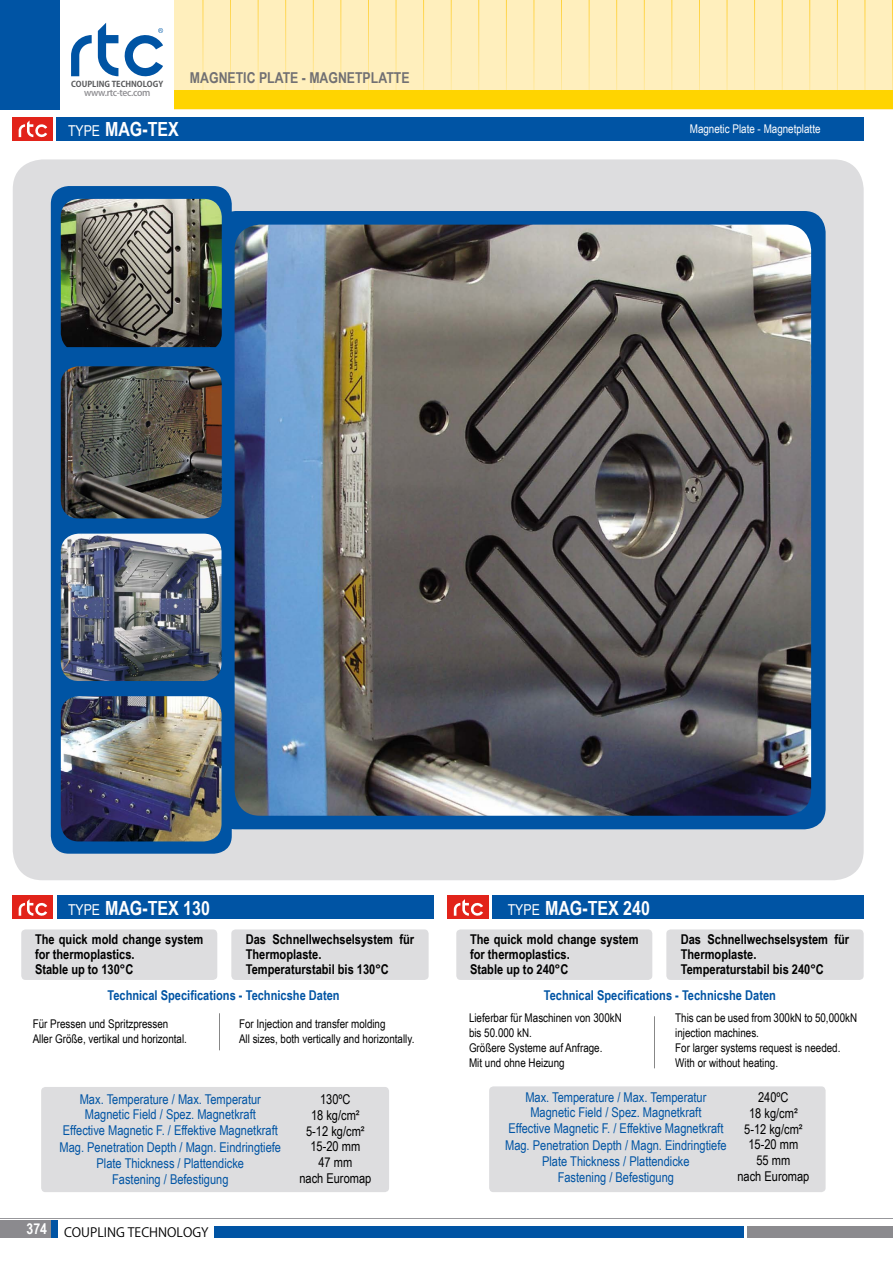
<style>
.page{position:relative;width:893px;height:1263px;background:#fff}
.page>*{position:absolute;margin:0;border:0;box-sizing:border-box;transform-origin:0 0}
.t1{font:700 19.5px "Arial Narrow";color:#fff}
.t2{font:700 15px "Arial Narrow";color:#717073}
.t3{font:700 15px "Arial Narrow";color:#fff}
.t4{font:13.5px/15.9px "Arial Narrow";color:#0054a4;text-align:center}
.t5{font:700 13.5px/15px "Arial Narrow";color:#000}
.t6{font:13.5px/15.8px "Arial Narrow";color:#000;text-align:center}
.t7{font:700 13.5px "Arial Narrow";color:#0054a4}
.t8{font:12.75px "Koz Go Pr 6 N";color:#000}
.t9{font:12px/15px "Arial Narrow";color:#000}
.t10{font:12px "Arial Narrow";color:#fff}
.t11{font:500 9.15px "Koz Go Pr 6 N";letter-spacing:-.04em;color:#8b8a8e}
.t12{font:700 8.1px "Koz Go Pr 6 N";color:#58595b}
.s1{font-weight:400;font-size:15px}
</style>
<div class="page">
<div style="left:41px;top:1087px;width:348px;height:105px;background:#dddddf;border-radius:4px"></div>
<div style="left:21px;top:929px;width:196px;height:51px;background:#dddddf;border-radius:4px"></div>
<div style="left:456px;top:929px;width:196px;height:51px;background:#dddddf;border-radius:4px"></div>
<div style="left:231px;top:929px;width:198px;height:51px;background:#dddddf;border-radius:4px"></div>
<div style="left:666px;top:929px;width:198px;height:51px;background:#dddddf;border-radius:4px"></div>
<div style="left:0;top:1220px;width:50px;height:17px;background:#8b8a8e"></div>
<div style="left:747px;top:1226px;width:146px;height:11px;background:#8b8a8e"></div>
<div style="left:214px;top:1226px;width:530px;height:11px;background:#0054a4"></div>
<div style="left:51px;top:1220px;width:7px;height:17px;background:#0054a4"></div>
<hr style="left:0;top:1218px;width:893px;height:1px;background:#97979b">
<div style="left:56px;top:117px;width:808px;height:23px;background:#0054a4"></div>
<div style="left:13px;top:117px;width:40px;height:23px;background:#e2231a"></div>
<svg style="left:19px;top:120px;width:28px;height:18px"></svg>
<div style="left:57px;top:896px;width:377px;height:23px;background:#0054a4"></div>
<div style="left:13px;top:896px;width:40px;height:23px;background:#e2231a"></div>
<svg style="left:19px;top:899px;width:28px;height:17px"></svg>
<div style="left:492px;top:896px;width:372px;height:23px;background:#0054a4"></div>
<div style="left:448px;top:896px;width:41px;height:23px;background:#e2231a"></div>
<svg style="left:454px;top:899px;width:29px;height:17px"></svg>
<div style="left:13px;top:159px;width:851px;height:721px;background:#dddddf;border-radius:30px"></div>
<hr style="left:219px;top:1013px;width:1px;height:37px;background:#000">
<hr style="left:654px;top:1016px;width:1px;height:52px;background:#000">
<div style="left:489px;top:1086px;width:337px;height:106px;background:#dddddf;border-radius:4px"></div>
<div style="left:51px;top:186px;width:181px;height:668px;background:#0054a4;border-radius:18px"></div>
<div style="left:215px;top:211px;width:611px;height:618px;background:#0054a4;border-radius:21px"></div>
<img style="left:235px;top:225px;width:576px;height:591px">
<img style="left:61px;top:199px;width:161px;height:148px">
<img style="left:61px;top:366px;width:161px;height:152px">
<img style="left:61px;top:534px;width:161px;height:147px">
<img style="left:61px;top:696px;width:161px;height:145px">
<div style="left:175px;top:0;width:718px;height:109px;background:#ffefbd"></div>
<svg style="left:202px;top:0;width:691px;height:91px"></svg>
<div style="left:175px;top:91px;width:718px;height:18px;background:#ffd400"></div>
<div style="left:0;top:0;width:60px;height:109px;background:#0054a4"></div>
<svg style="left:71px;top:35px;width:21px;height:41px"></svg>
<svg style="left:98px;top:23px;width:65px;height:54px"></svg>
<p class="t12" style="left:71px;top:79px;width:94px">COUPLING TECHNOLOGY</p>
<p class="t11" style="left:84px;top:88px;width:68px">www.rtc-tec.com</p>
<h1 class="t1" style="left:68px;top:118px;width:112px"><span class="s1">TYPE</span> MAG-TEX</h1>
<p class="t2" style="left:190px;top:69px;width:221px">MAGNETIC PLATE - MAGNETPLATTE</p>
<p class="t10" style="left:690px;top:122px;width:132px">Magnetic Plate - Magnetplatte</p>
<h1 class="t1" style="left:68px;top:897px;width:143px"><span class="s1">TYPE</span> MAG-TEX 130</h1>
<h1 class="t1" style="left:508px;top:897px;width:144px"><span class="s1">TYPE</span> MAG-TEX 240</h1>
<p class="t5" style="left:246px;top:931px;width:170px">Das Schnellwechselsystem für<br>Thermoplaste.<br>Temperaturstabil bis 130°C</p>
<p class="t5" style="left:681px;top:931px;width:170px">Das Schnellwechselsystem für<br>Thermoplaste.<br>Temperaturstabil bis 240°C</p>
<p class="t5" style="left:35px;top:931px;width:170px">The quick mold change system for thermoplastics.<br>Stable up to 130°C</p>
<p class="t5" style="left:470px;top:931px;width:170px">The quick mold change system for thermoplastics.<br>Stable up to 240°C</p>
<p class="t7" style="left:107px;top:987px;width:234px">Technical Specifications - Technicshe Daten</p>
<p class="t7" style="left:544px;top:988px;width:234px">Technical Specifications - Technicshe Daten</p>
<p class="t9" style="left:33px;top:1016px;width:156px">Für Pressen und Spritzpressen<br>Aller Größe, vertikal und horizontal.</p>
<p class="t9" style="left:239px;top:1016px;width:177px">For Injection and transfer molding<br>All sizes, both vertically and horizontally.</p>
<p class="t9" style="left:469px;top:1010px;width:154px">Lieferbar für Maschinen von 300kN bis 50.000 kN.<br>Größere Systeme auf Anfrage.<br>Mit und ohne Heizung</p>
<p class="t9" style="left:675px;top:1010px;width:183px">This can be used from 300kN to 50,000kN injection machines.<br>For larger systems request is needed.<br>With or without heating.</p>
<p class="t4" style="left:60px;top:1091px;width:223px">Max. Temperature / Max. Temperatur Magnetic Field / Spez. Magnetkraft<br>Effective Magnetic F. / Effektive Magnetkraft Mag. Penetration Depth / Magn. Eindringtiefe Plate Thickness / Plattendicke<br>Fastening / Befestigung</p>
<p class="t6" style="left:299px;top:1091px;width:73px">130ºC<br>18 kg/cm²<br>5-12 kg/cm²<br>15-20 mm<br>47 mm<br>nach Euromap</p>
<p class="t3" style="left:27px;top:1220px;width:22px">374</p>
<p class="t8" style="left:64px;top:1225px;width:146px">COUPLING TECHNOLOGY</p>
<p class="t4" style="left:505px;top:1089px;width:223px">Max. Temperature / Max. Temperatur Magnetic Field / Spez. Magnetkraft<br>Effective Magnetic F. / Effektive Magnetkraft Mag. Penetration Depth / Magn. Eindringtiefe Plate Thickness / Plattendicke<br>Fastening / Befestigung</p>
<p class="t6" style="left:737px;top:1089px;width:73px">240ºC<br>18 kg/cm²<br>5-12 kg/cm²<br>15-20 mm<br>55 mm<br>nach Euromap</p>
</div>
